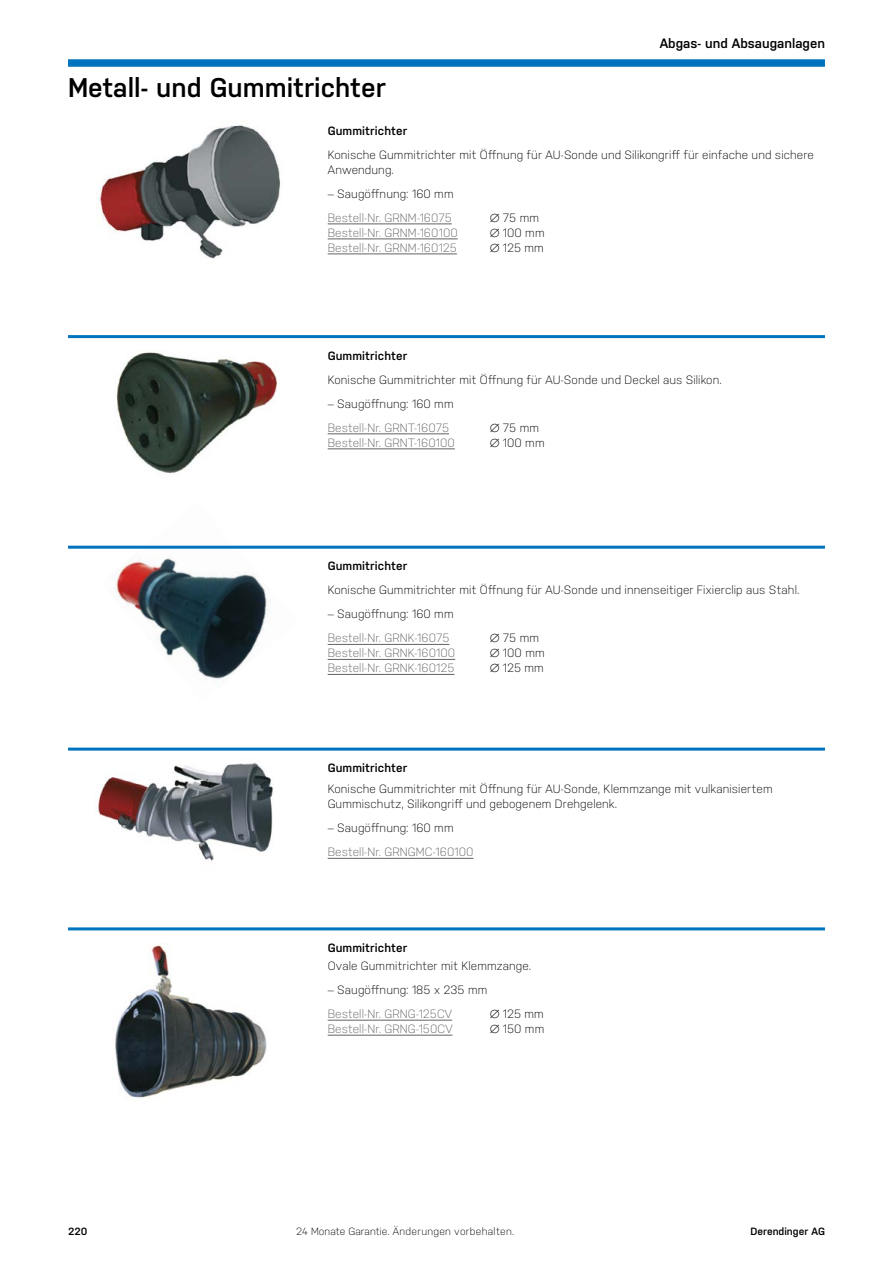
<style>
.page{position:relative;width:893px;height:1263px;background:#fff}
.page>*{position:absolute;margin:0;border:0;box-sizing:border-box;transform-origin:0 0}
.t1{font:600 27px "Nudista";color:#000}
.t2{font:600 13.5px "Nudista";color:#000}
.t3{font:300 12px/15px "Nudista";letter-spacing:.01em;color:#000}
.t4{font:300 12px "Nudista";letter-spacing:.01em;color:#646363}
.t5{font:600 12px "Nudista";letter-spacing:.005em;color:#000}
.t6{font:300 10.5px "Nudista";letter-spacing:.02em;color:#000}
.t7{font:600 10.5px "Nudista";color:#000}
</style>
<div class="page">
<img style="left:101px;top:545px;width:197px;height:136px">
<div style="left:68px;top:59px;width:757px;height:8px;background:#0073be"></div>
<hr style="left:328px;top:224px;width:124px;height:1px;background:#646363">
<hr style="left:328px;top:239px;width:130px;height:1px;background:#646363">
<hr style="left:328px;top:254px;width:129px;height:1px;background:#646363">
<hr style="left:328px;top:434px;width:121px;height:1px;background:#646363">
<hr style="left:328px;top:449px;width:127px;height:1px;background:#646363">
<hr style="left:328px;top:644px;width:121px;height:1px;background:#646363">
<hr style="left:328px;top:659px;width:127px;height:1px;background:#646363">
<hr style="left:328px;top:674px;width:126px;height:1px;background:#646363">
<hr style="left:328px;top:858px;width:145px;height:1px;background:#646363">
<hr style="left:328px;top:1020px;width:124px;height:1px;background:#646363">
<hr style="left:328px;top:1035px;width:124px;height:1px;background:#646363">
<hr style="left:68px;top:335px;width:757px;height:3px;background:#0073be">
<hr style="left:68px;top:546px;width:757px;height:3px;background:#0073be">
<hr style="left:68px;top:748px;width:757px;height:3px;background:#0073be">
<hr style="left:68px;top:927px;width:757px;height:3px;background:#0073be">
<img style="left:116px;top:352px;width:161px;height:122px">
<img style="left:98px;top:125px;width:183px;height:134px">
<img style="left:94px;top:762px;width:180px;height:99px">
<img style="left:115px;top:943px;width:152px;height:155px">
<p class="t2" style="left:660px;top:34px;width:167px">Abgas- und Absauganlagen</p>
<h1 class="t1" style="left:68px;top:67px;width:319px">Metall- und Gummitrichter</h1>
<p class="t5" style="left:328px;top:122px;width:81px">Gummitrichter</p>
<p class="t3" style="left:328px;top:146px;width:488px">Konische Gummitrichter mit Öffnung für AU-Sonde und Silikongriff für einfache und sichere<br>Anwendung.</p>
<p class="t3" style="left:328px;top:185px;width:127px">– Saugöffnung: 160 mm</p>
<p class="t4" style="left:328px;top:209px;width:126px">Bestell-Nr. GRNM-16075</p>
<p class="t3" style="left:490px;top:209px;width:51px">∅ 75 mm</p>
<p class="t4" style="left:328px;top:224px;width:132px">Bestell-Nr. GRNM-160100</p>
<p class="t3" style="left:490px;top:224px;width:56px">∅ 100 mm</p>
<p class="t4" style="left:328px;top:239px;width:131px">Bestell-Nr. GRNM-160125</p>
<p class="t3" style="left:490px;top:239px;width:56px">∅ 125 mm</p>
<p class="t5" style="left:328px;top:347px;width:81px">Gummitrichter</p>
<p class="t3" style="left:328px;top:371px;width:396px">Konische Gummitrichter mit Öffnung für AU-Sonde und Deckel aus Silikon.</p>
<p class="t3" style="left:328px;top:395px;width:127px">– Saugöffnung: 160 mm</p>
<p class="t4" style="left:328px;top:419px;width:123px">Bestell-Nr. GRNT-16075</p>
<p class="t3" style="left:490px;top:419px;width:51px">∅ 75 mm</p>
<p class="t4" style="left:328px;top:434px;width:129px">Bestell-Nr. GRNT-160100</p>
<p class="t3" style="left:490px;top:434px;width:56px">∅ 100 mm</p>
<p class="t5" style="left:328px;top:557px;width:81px">Gummitrichter</p>
<p class="t3" style="left:328px;top:582px;width:473px">Konische Gummitrichter mit Öffnung für AU-Sonde und innenseitiger Fixierclip aus Stahl.</p>
<p class="t3" style="left:328px;top:606px;width:127px">– Saugöffnung: 160 mm</p>
<p class="t4" style="left:328px;top:629px;width:123px">Bestell-Nr. GRNK-16075</p>
<p class="t3" style="left:490px;top:630px;width:51px">∅ 75 mm</p>
<p class="t4" style="left:328px;top:644px;width:129px">Bestell-Nr. GRNK-160100</p>
<p class="t3" style="left:490px;top:645px;width:56px">∅ 100 mm</p>
<p class="t4" style="left:328px;top:659px;width:128px">Bestell-Nr. GRNK-160125</p>
<p class="t3" style="left:490px;top:660px;width:56px">∅ 125 mm</p>
<p class="t5" style="left:328px;top:759px;width:81px">Gummitrichter</p>
<p class="t3" style="left:328px;top:780px;width:446px">Konische Gummitrichter mit Öffnung für AU-Sonde, Klemmzange mit vulkanisiertem<br>Gummischutz, Silikongriff und gebogenem Drehgelenk.</p>
<p class="t3" style="left:328px;top:819px;width:127px">– Saugöffnung: 160 mm</p>
<p class="t4" style="left:328px;top:843px;width:147px">Bestell-Nr. GRNGMC-160100</p>
<p class="t5" style="left:328px;top:939px;width:81px">Gummitrichter</p>
<p class="t3" style="left:328px;top:957px;width:205px">Ovale Gummitrichter mit Klemmzange.</p>
<p class="t3" style="left:328px;top:981px;width:161px">– Saugöffnung: 185 x 235 mm</p>
<p class="t4" style="left:328px;top:1005px;width:126px">Bestell-Nr. GRNG-125CV</p>
<p class="t3" style="left:490px;top:1005px;width:56px">∅ 125 mm</p>
<p class="t4" style="left:328px;top:1020px;width:126px">Bestell-Nr. GRNG-150CV</p>
<p class="t3" style="left:490px;top:1020px;width:56px">∅ 150 mm</p>
<p class="t7" style="left:68px;top:1224px;width:21px">220</p>
<p class="t6" style="left:296px;top:1224px;width:220px">24 Monate Garantie. Änderungen vorbehalten.</p>
<p class="t7" style="left:750px;top:1224px;width:76px">Derendinger AG</p>
</div>
